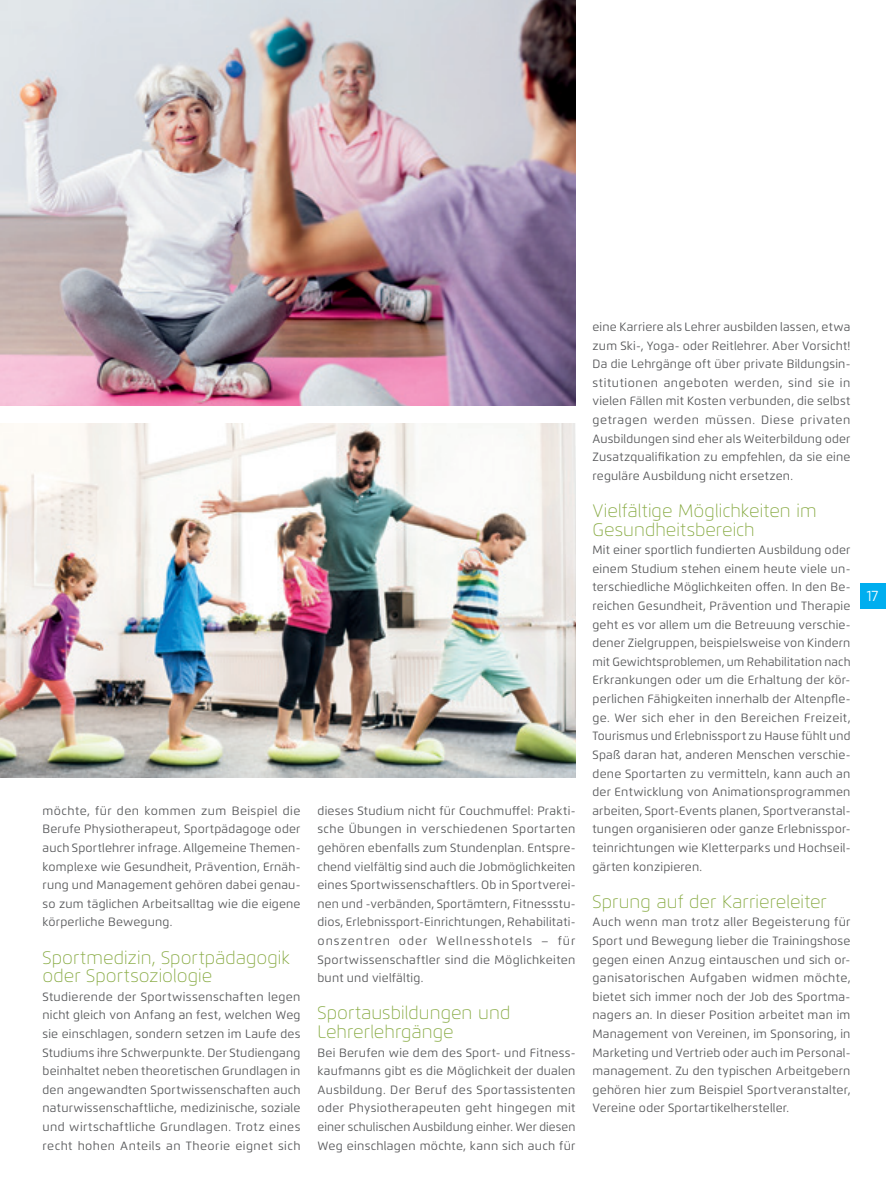
<style>
.page{position:relative;width:893px;height:1191px;background:#fff}
.page>*{position:absolute;margin:0;border:0;box-sizing:border-box;transform-origin:0 0}
.t1{font:100 18px/18.6px "Flexo";letter-spacing:.005em;color:#83a73c}
.t2{font:15px "Flexo";color:#fff;scale:.9 1}
.t3{font:12px/18.6px "Flexo";letter-spacing:.02em;color:#57585a;text-align:justify}
</style>
<div class="page">
<img style="left:0;top:424px;width:575px;height:353px">
<img style="left:0;top:0;width:575px;height:405px">
<div style="left:860px;top:583px;width:25px;height:25px;background:#00aeef"></div>
<p class="t3" style="left:43px;top:801px;width:259px">möchte, für den kommen zum Beispiel die Berufe Physiotherapeut, Sportpädagoge oder auch Sportlehrer infrage. Allgemeine Themen&shy;komplexe wie Gesundheit, Prävention, Ernäh&shy;rung und Management gehören dabei genau&shy;so zum täglichen Arbeitsalltag wie die eigene körperliche Bewegung.</p>
<h1 class="t1" style="left:43px;top:948px;width:249px">Sportmedizin, Sportpädagogik oder Sportsoziologie</h1>
<p class="t3" style="left:43px;top:987px;width:259px">Studierende der Sportwissenschaften legen nicht gleich von Anfang an fest, welchen Weg sie einschlagen, sondern setzen im Laufe des Studiums ihre Schwerpunkte. Der Studiengang beinhaltet neben theoretischen Grundlagen in den angewandten Sportwissenschaften auch naturwissenschaftliche, medizinische, soziale und wirtschaftliche Grundlagen. Trotz eines recht hohen Anteils an Theorie eignet sich</p>
<p class="t3" style="left:317px;top:801px;width:259px">dieses Studium nicht für Couchmuffel: Prakti&shy;sche Übungen in verschiedenen Sportarten gehören ebenfalls zum Stundenplan. Entspre&shy;chend vielfältig sind auch die Jobmöglichkeiten eines Sportwissenschaftlers. Ob in Sportverei&shy;nen und -verbänden, Sportämtern, Fitnessstu&shy;dios, Erlebnissport-Einrichtungen, Rehabilitati&shy;onszentren oder Wellnesshotels – für Sportwissenschaftler sind die Möglichkeiten bunt und vielfältig.</p>
<h1 class="t1" style="left:317px;top:1004px;width:194px">Sportausbildungen und<br>Lehrerlehrgänge</h1>
<p class="t3" style="left:317px;top:1043px;width:260px">Bei Berufen wie dem des Sport- und Fitness&shy;kaufmanns gibt es die Möglichkeit der dualen Ausbildung. Der Beruf des Sportassistenten oder Physiotherapeuten geht hingegen mit einer schulischen Ausbildung einher. Wer diesen Weg einschlagen möchte, kann sich auch für</p>
<p class="t3" style="left:592px;top:317px;width:259px">eine Karriere als Lehrer ausbilden lassen, etwa zum Ski-, Yoga- oder Reitlehrer. Aber Vorsicht!<br>Da die Lehrgänge oft über private Bildungsin&shy;stitutionen angeboten werden, sind sie in vielen Fällen mit Kosten verbunden, die selbst getragen werden müssen. Diese privaten Ausbildungen sind eher als Weiterbildung oder Zusatzqualifikation zu empfehlen, da sie eine reguläre Ausbildung nicht ersetzen.</p>
<h1 class="t1" style="left:592px;top:501px;width:226px">Vielfältige Möglichkeiten im<br>Gesundheitsbereich</h1>
<p class="t3" style="left:592px;top:541px;width:259px">Mit einer sportlich fundierten Ausbildung oder einem Studium stehen einem heute viele un&shy;terschiedliche Möglichkeiten offen. In den Be&shy;reichen Gesundheit, Prävention und Therapie geht es vor allem um die Betreuung verschie&shy;dener Zielgruppen, beispielsweise von Kindern mit Gewichtsproblemen, um Rehabilitation nach Erkrankungen oder um die Erhaltung der kör&shy;perlichen Fähigkeiten innerhalb der Altenpfle&shy;ge. Wer sich eher in den Bereichen Freizeit, Tourismus und Erlebnissport zu Hause fühlt und Spaß daran hat, anderen Menschen verschie&shy;dene Sportarten zu vermitteln, kann auch an der Entwicklung von Animationsprogrammen arbeiten, Sport-Events planen, Sportveranstal&shy;tungen organisieren oder ganze Erlebnisspor&shy;teinrichtungen wie Kletterparks und Hochseil&shy;gärten konzipieren.</p>
<h1 class="t1" style="left:592px;top:892px;width:236px">Sprung auf der Karriereleiter</h1>
<p class="t3" style="left:592px;top:913px;width:259px">Auch wenn man trotz aller Begeisterung für Sport und Bewegung lieber die Trainingshose gegen einen Anzug eintauschen und sich or&shy;ganisatorischen Aufgaben widmen möchte, bietet sich immer noch der Job des Sportma&shy;nagers an. In dieser Position arbeitet man im Management von Vereinen, im Sponsoring, in Marketing und Vertrieb oder auch im Personal&shy;management. Zu den typischen Arbeitgebern gehören hier zum Beispiel Sportveranstalter, Vereine oder Sportartikelhersteller.</p>
<p class="t2" style="left:867px;top:586px;width:14px">17</p>
</div>
